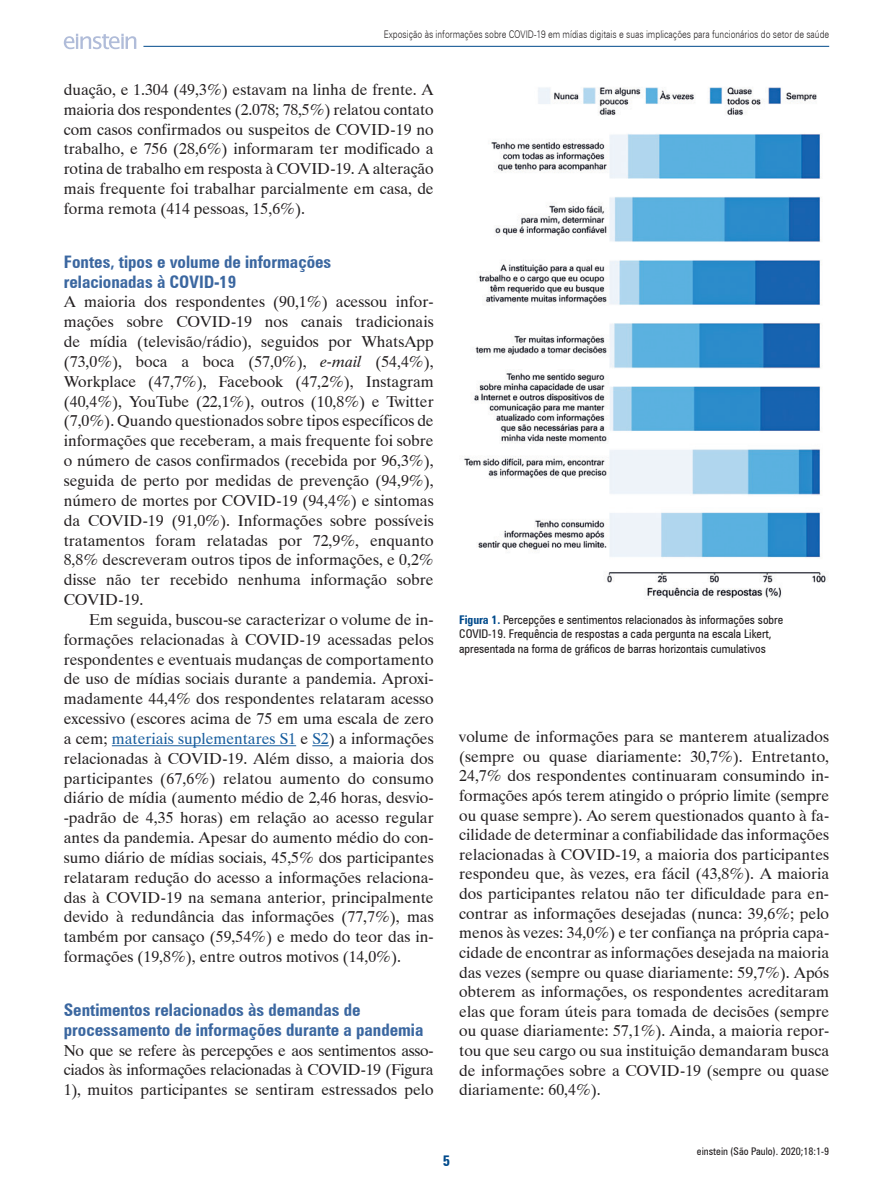
<style>
.page{position:relative;width:893px;height:1191px;background:#fff}
.page>*{position:absolute;margin:0;border:0;box-sizing:border-box;transform-origin:0 0}
.t1{font:700 condensed 17.25px/19.8px "Zurich BT";color:#3b67a0}
.t2{font:15.75px/19.8px "Dutch 801 BT";color:#231f20;text-align:justify}
.t3{font:700 condensed 15px "Zurich BT";color:#004a8b}
.t4{font:condensed 12px/14.2px "Zurich BT";color:#231f20}
.t5{font:300 10.5px "Zurich BT";color:#231f20;scale:.8 1}
.t6{font:condensed 10.5px "Zurich BT";color:#231f20}
.s1{font-style:italic}
.s2{color:#175d9e}
.s3{font-weight:700;color:#004a8b}
</style>
<div class="page">
<svg style="left:64px;top:34px;width:72px;height:15px"></svg>
<hr style="left:143px;top:46px;width:686px;height:1px;background:#004a8b">
<hr style="left:112px;top:745px;width:184px;height:1px;background:#175d9e">
<svg style="left:312px;top:745px;width:17px;height:1px"></svg>
<img style="left:463px;top:87px;width:364px;height:512px">
<p class="t5" style="left:384px;top:28px;width:558px">Exposição às informações sobre COVID-19 em mídias digitais e suas implicações para funcionários do setor de saúde</p>
<p class="t2" style="left:64px;top:79px;width:371px">duação, e 1.304 (49,3%) estavam na linha de frente. A maioria dos respondentes (2.078; 78,5%) relatou contato com casos confirmados ou suspeitos de COVID-19 no trabalho, e 756 (28,6%) informaram ter modificado a rotina de trabalho em resposta à COVID-19. A alteração mais frequente foi trabalhar parcialmente em casa, de forma remota (414 pessoas, 15,6%).</p>
<p class="t1" style="left:64px;top:252px;width:269px">Fontes, tipos e volume de informações relacionadas à COVID-19</p>
<p class="t2" style="left:64px;top:292px;width:371px">A maioria dos respondentes (90,1%) acessou infor&shy;mações sobre COVID-19 nos canais tradicionais de mídia (televisão/rádio), seguidos por WhatsApp (73,0%), boca a boca (57,0%), <span class="s1">e-mail</span> (54,4%), Workplace (47,7%), Facebook (47,2%), Instagram (40,4%), YouTube (22,1%), outros (10,8%) e Twitter (7,0%). Quando questionados sobre tipos específicos de informações que receberam, a mais frequente foi sobre o número de casos confirmados (recebida por 96,3%), seguida de perto por medidas de prevenção (94,9%), número de mortes por COVID-19 (94,4%) e sintomas da COVID-19 (91,0%). Informações sobre possíveis tratamentos foram relatadas por 72,9%, enquanto 8,8% descreveram outros tipos de informações, e 0,2% disse não ter recebido nenhuma informação sobre COVID-19.</p>
<p class="t2" style="left:64px;top:609px;width:371px;text-indent:26px">Em seguida, buscou-se caracterizar o volume de in&shy;formações relacionadas à COVID-19 acessadas pelos respondentes e eventuais mudanças de comportamento de uso de mídias sociais durante a pandemia. Aproxi&shy;madamente 44,4% dos respondentes relataram acesso excessivo (escores acima de 75 em uma escala de zero a cem; <span class="s2">materiais suplementares S1</span> e <span class="s2">S2</span>) a informações relacionadas à COVID-19. Além disso, a maioria dos participantes (67,6%) relatou aumento do consumo diário de mídia (aumento médio de 2,46 horas, desvio--padrão de 4,35 horas) em relação ao acesso regular antes da pandemia. Apesar do aumento médio do con&shy;sumo diário de mídias sociais, 45,5% dos participantes relataram redução do acesso a informações relaciona&shy;das à COVID-19 na semana anterior, principalmente devido à redundância das informações (77,7%), mas também por cansaço (59,54%) e medo do teor das in&shy;formações (19,8%), entre outros motivos (14,0%).</p>
<p class="t1" style="left:64px;top:999px;width:361px">Sentimentos relacionados às demandas de processamento de informações durante a pandemia</p>
<p class="t2" style="left:64px;top:1040px;width:371px">No que se refere às percepções e aos sentimentos asso&shy;ciados às informações relacionadas à COVID-19 (Figura 1), muitos participantes se sentiram estressados pelo</p>
<p class="t4" style="left:459px;top:612px;width:325px"><span class="s3">Figura 1.</span> Percepções e sentimentos relacionados às informações sobre<br>COVID-19. Frequência de respostas a cada pergunta na escala Likert, apresentada na forma de gráficos de barras horizontais cumulativos</p>
<p class="t2" style="left:459px;top:726px;width:371px">volume de informações para se manterem atualizados (sempre ou quase diariamente: 30,7%). Entretanto, 24,7% dos respondentes continuaram consumindo in&shy;formações após terem atingido o próprio limite (sempre ou quase sempre). Ao serem questionados quanto à fa&shy;cilidade de determinar a confiabilidade das informações relacionadas à COVID-19, a maioria dos participantes respondeu que, às vezes, era fácil (43,8%). A maioria dos participantes relatou não ter dificuldade para en&shy;contrar as informações desejadas (nunca: 39,6%; pelo menos às vezes: 34,0%) e ter confiança na própria capa&shy;cidade de encontrar as informações desejada na maioria das vezes (sempre ou quase diariamente: 59,7%). Após obterem as informações, os respondentes acreditaram elas que foram úteis para tomada de decisões (sempre ou quase diariamente: 57,1%). Ainda, a maioria repor&shy;tou que seu cargo ou sua instituição demandaram busca de informações sobre a COVID-19 (sempre ou quase diariamente: 60,4%).</p>
<p class="t3" style="left:443px;top:1151px;width:9px">5</p>
<p class="t6" style="left:697px;top:1144px;width:134px">einstein (São Paulo). 2020;18:1-9</p>
</div>
